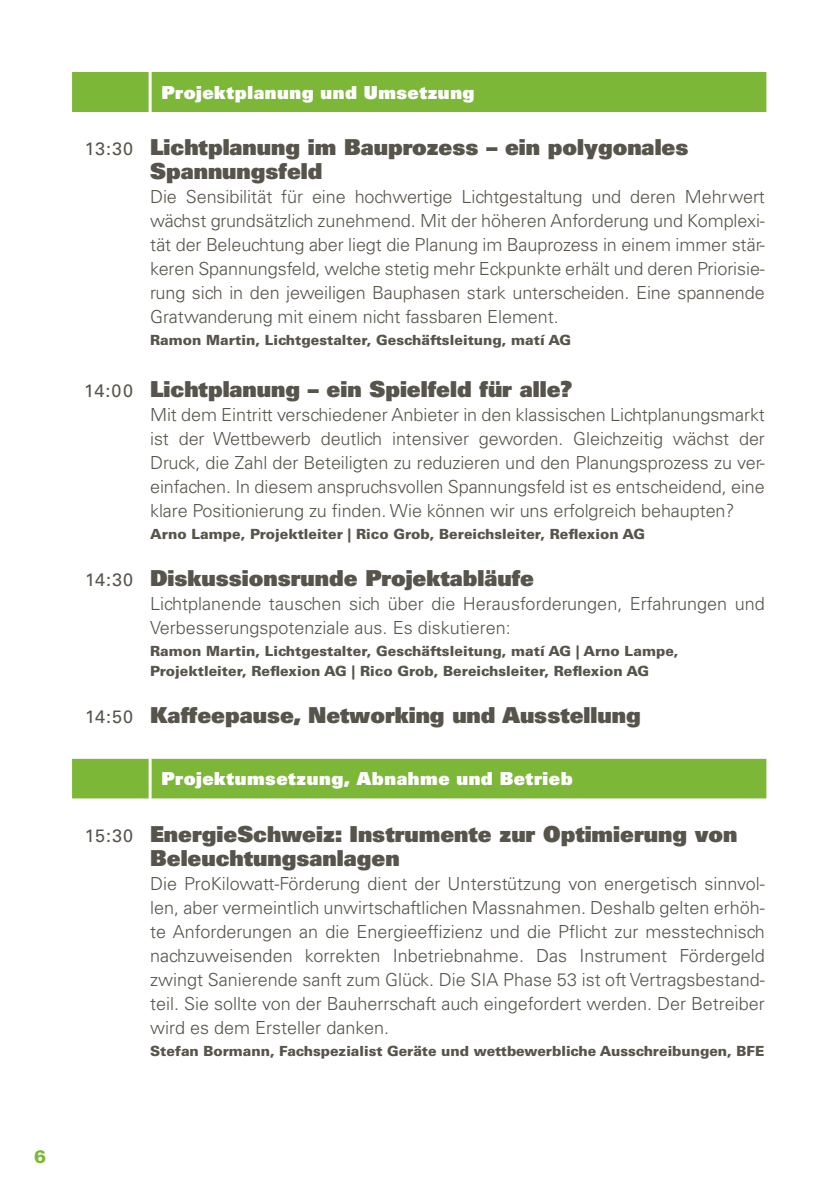
<style>
.page{position:relative;width:840px;height:1191px;background:#fff}
.page>*{position:absolute;margin:0;border:0;box-sizing:border-box;transform-origin:0 0}
.t1{font:22px/24px "Univers LT Std X Black";color:#57544b}
.t2{font:300 18px/24px "Univers LT Std";color:#57544b;text-align:justify}
.t3{font:18px "Univers LT Std X Black";letter-spacing:.03em;color:#fff}
.t4{font:900 18px "Univers LT Std";color:#7cb737}
.t5{font:900 14px/20px "Univers LT Std";color:#57544b}
.s1{font-family:"Univers LT Std";font-size:18px}
</style>
<div class="page">
<div style="left:72px;top:72px;width:694px;height:40px;background:#7cb737"></div>
<div style="left:72px;top:758px;width:694px;height:41px;background:#7cb737"></div>
<hr style="left:148px;top:72px;width:3px;height:40px;background:#fff">
<hr style="left:148px;top:758px;width:3px;height:40px;background:#fff">
<p class="t4" style="left:34px;top:1144px;width:14px">6</p>
<p class="t3" style="left:161px;top:80px;width:314px">Projektplanung und Umsetzung</p>
<p class="t1" style="left:150px;top:135px;width:539px;text-indent:-65px"><span class="s1">13:30</span> Lichtplanung im Bauprozess – ein polygonales<br>Spannungsfeld</p>
<p class="t2" style="left:150px;top:185px;width:616px">Die Sensibilität für eine hochwertige Lichtgestaltung und deren Mehrwert wächst grundsätzlich zunehmend. Mit der höheren Anforderung und Komplexi&shy;tät der Beleuchtung aber liegt die Planung im Bauprozess in einem immer stär&shy;keren Spannungsfeld, welche stetig mehr Eckpunkte erhält und deren Priorisie&shy;rung sich in den jeweiligen Bauphasen stark unterscheiden. Eine spannende Gratwanderung mit einem nicht fassbaren Element.</p>
<p class="t5" style="left:150px;top:330px;width:422px">Ramon Martin, Lichtgestalter, Geschäftsleitung, matí AG</p>
<p class="t1" style="left:84px;top:376px;width:489px"><span class="s1">14:00</span> Lichtplanung – ein Spielfeld für alle?</p>
<p class="t2" style="left:150px;top:402px;width:616px">Mit dem Eintritt verschiedener Anbieter in den klassischen Lichtplanungsmarkt ist der Wettbewerb deutlich intensiver geworden. Gleichzeitig wächst der Druck, die Zahl der Beteiligten zu reduzieren und den Planungsprozess zu ver&shy;einfachen. In diesem anspruchsvollen Spannungsfeld ist es entscheidend, eine klare Positionierung zu finden. Wie können wir uns erfolgreich behaupten?</p>
<p class="t5" style="left:150px;top:523px;width:496px">Arno Lampe, Projektleiter | Rico Grob, Bereichsleiter, Reflexion AG</p>
<p class="t1" style="left:85px;top:565px;width:450px"><span class="s1">14:30</span> Diskussionsrunde Projektabläufe</p>
<p class="t2" style="left:150px;top:591px;width:616px">Lichtplanende tauschen sich über die Herausforderungen, Erfahrungen und<br>Verbesserungspotenziale aus. Es diskutieren:</p>
<p class="t5" style="left:150px;top:641px;width:529px">Ramon Martin, Lichtgestalter, Geschäftsleitung, matí AG | Arno Lampe,<br>Projektleiter, Reflexion AG | Rico Grob, Bereichsleiter, Reflexion AG</p>
<p class="t1" style="left:85px;top:702px;width:557px"><span class="s1">14:50</span> Kaffeepause, Networking und Ausstellung</p>
<p class="t3" style="left:161px;top:767px;width:412px">Projektumsetzung, Abnahme und Betrieb</p>
<p class="t1" style="left:150px;top:821px;width:588px;text-indent:-65px"><span class="s1">15:30</span> EnergieSchweiz: Instrumente zur Optimierung von<br>Beleuchtungsanlagen</p>
<p class="t2" style="left:150px;top:871px;width:616px">Die ProKilowatt-Förderung dient der Unterstützung von energetisch sinnvol&shy;len, aber vermeintlich unwirtschaftlichen Massnahmen. Deshalb gelten erhöh&shy;te Anforderungen an die Energieeffizienz und die Pflicht zur messtechnisch nachzuweisenden korrekten Inbetriebnahme. Das Instrument Fördergeld zwingt Sanierende sanft zum Glück. Die SIA Phase 53 ist oft Vertragsbestand&shy;teil. Sie sollte von der Bauherrschaft auch eingefordert werden. Der Betreiber wird es dem Ersteller danken.</p>
<p class="t5" style="left:150px;top:1040px;width:615px">Stefan Bormann, Fachspezialist Geräte und wettbewerbliche Ausschreibungen, BFE</p>
</div>
